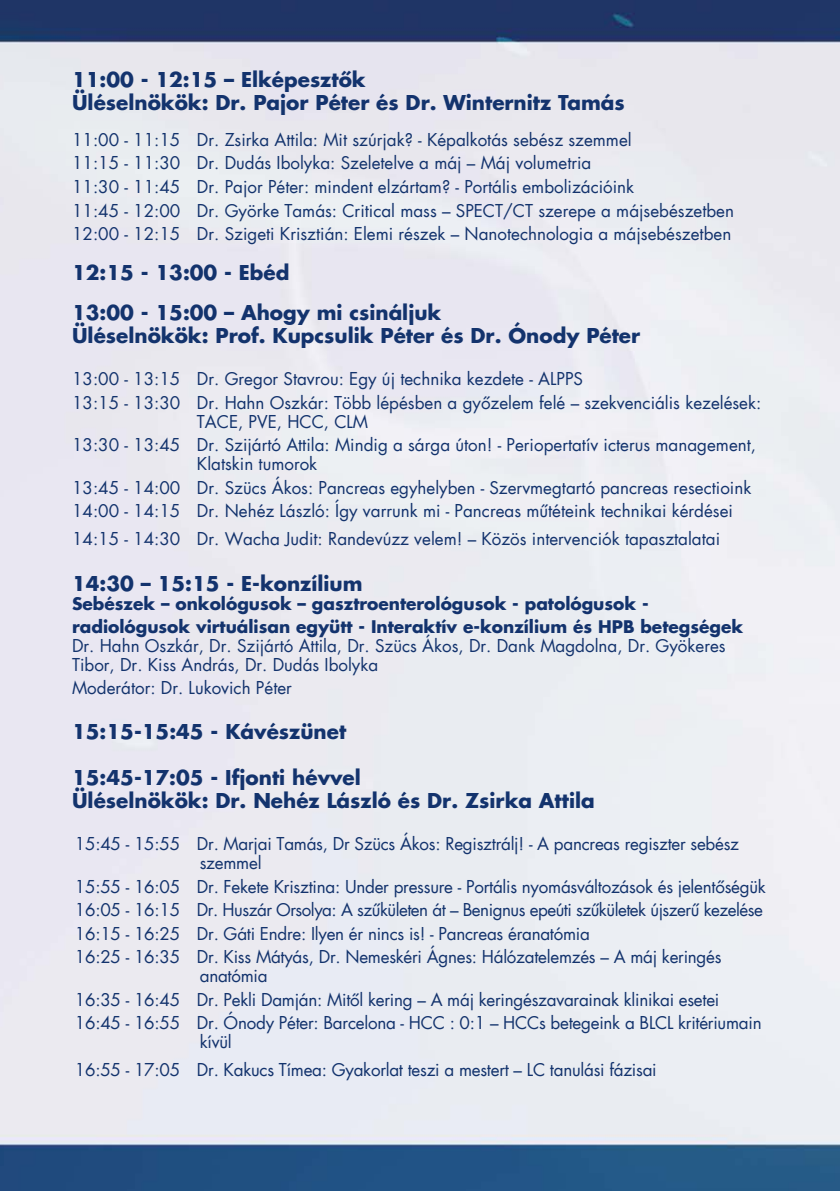
<style>
.page{position:relative;width:840px;height:1191px;background:#fff}
.page>*{position:absolute;margin:0;border:0;box-sizing:border-box;transform-origin:0 0}
.t1{font:700 20px/23px "H Futura 1";color:#13336d}
.t2{font:17px/23.6px "H Futura 1";color:#13336d}
.t3{font:700 17px/23px "H Futura 1";color:#13336d}
</style>
<div class="page">
<img style="left:0;top:0;width:839px;height:1191px">
<p class="t1" style="left:72px;top:67px;width:554px">11:00 - 12:15 – Elképesztők<br>Üléselnökök: Dr. Pajor Péter és Dr. Winternitz Tamás</p>
<p class="t2" style="left:72px;top:128px;width:663px">11:00 - 11:15 Dr. Zsirka Attila: Mit szúrjak? - Képalkotás sebész szemmel<br>11:15 - 11:30 Dr. Dudás Ibolyka: Szeletelve a máj – Máj volumetria<br>11:30 - 11:45 Dr. Pajor Péter: mindent elzártam? - Portális embolizációink<br>11:45 - 12:00 Dr. Györke Tamás: Critical mass – SPECT/CT szerepe a májsebészetben 12:00 - 12:15 Dr. Szigeti Krisztián: Elemi részek – Nanotechnologia a májsebészetben</p>
<p class="t1" style="left:72px;top:252px;width:370px;line-height:40px">12:15 - 13:00 - Ebéd<br>13:00 - 15:00 – Ahogy mi csináljuk</p>
<p class="t1" style="left:72px;top:323px;width:569px">Üléselnökök: Prof. Kupcsulik Péter és Dr. Ónody Péter</p>
<p class="t2" style="left:72px;top:367px;width:690px">13:00 - 13:15 Dr. Gregor Stavrou: Egy új technika kezdete - ALPPS<br>13:15 - 13:30 Dr. Hahn Oszkár: Több lépésben a győzelem felé – szekvenciális kezelések:</p>
<p class="t2" style="left:72px;top:409px;width:685px;text-indent:125px">TACE, PVE, HCC, CLM<br>13:30 - 13:45 Dr. Szijártó Attila: Mindig a sárga úton! - Periopertatív icterus management,</p>
<p class="t2" style="left:72px;top:452px;width:680px;text-indent:125px">Klatskin tumorok<br>13:45 - 14:00 Dr. Szücs Ákos: Pancreas egyhelyben - Szervmegtartó pancreas resectioink<br>14:00 - 14:15 Dr. Nehéz László: Így varrunk mi - Pancreas műtéteink technikai kérdései</p>
<p class="t2" style="left:72px;top:526px;width:649px">14:15 - 14:30 Dr. Wacha Judit: Randevúzz velem! – Közös intervenciók tapasztalatai</p>
<p class="t1" style="left:72px;top:571px;width:292px">14:30 – 15:15 - E-konzílium</p>
<p class="t3" style="left:72px;top:591px;width:672px">Sebészek – onkológusok – gasztroenterológusok - patológusok - radiológusok virtuálisan együtt - Interaktív e-konzílium és HPB betegségek</p>
<p class="t2" style="left:72px;top:635px;width:654px;line-height:19px">Dr. Hahn Oszkár, Dr. Szijártó Attila, Dr. Szücs Ákos, Dr. Dank Magdolna, Dr. Gyökeres<br>Tibor, Dr. Kiss András, Dr. Dudás Ibolyka</p>
<p class="t2" style="left:72px;top:675px;width:221px">Moderátor: Dr. Lukovich Péter</p>
<p class="t1" style="left:72px;top:720px;width:275px">15:15-15:45 - Kávészünet</p>
<p class="t1" style="left:72px;top:765px;width:524px">15:45-17:05 - Ifjonti hévvel<br>Üléselnökök: Dr. Nehéz László és Dr. Zsirka Attila</p>
<p class="t2" style="left:200px;top:834px;width:540px;line-height:19px;text-indent:-125px">15:45 - 15:55 Dr. Marjai Tamás, Dr Szücs Ákos: Regisztrálj! - A pancreas regiszter sebész szemmel</p>
<p class="t2" style="left:75px;top:874px;width:692px">15:55 - 16:05 Dr. Fekete Krisztina: Under pressure - Portális nyomásváltozások és jelentőségük 16:05 - 16:15 Dr. Huszár Orsolya: A szűkületen át – Benignus epeúti szűkületek újszerű kezelése 16:15 - 16:25 Dr. Gáti Endre: Ilyen ér nincs is! - Pancreas éranatómia<br>16:25 - 16:35 Dr. Kiss Mátyás, Dr. Nemeskéri Ágnes: Hálózatelemzés – A máj keringés</p>
<p class="t2" style="left:75px;top:964px;width:687px;text-indent:125px">anatómia<br>16:35 - 16:45 Dr. Pekli Damján: Mitől kering – A máj keringészavarainak klinikai esetei<br>16:45 - 16:55 Dr. Ónody Péter: Barcelona - HCC : 0:1 – HCCs betegeink a BLCL kritériumain</p>
<p class="t2" style="left:75px;top:1028px;width:583px;line-height:27.6px;text-indent:125px">kívül<br>16:55 - 17:05 Dr. Kakucs Tímea: Gyakorlat teszi a mestert – LC tanulási fázisai</p>
</div>
